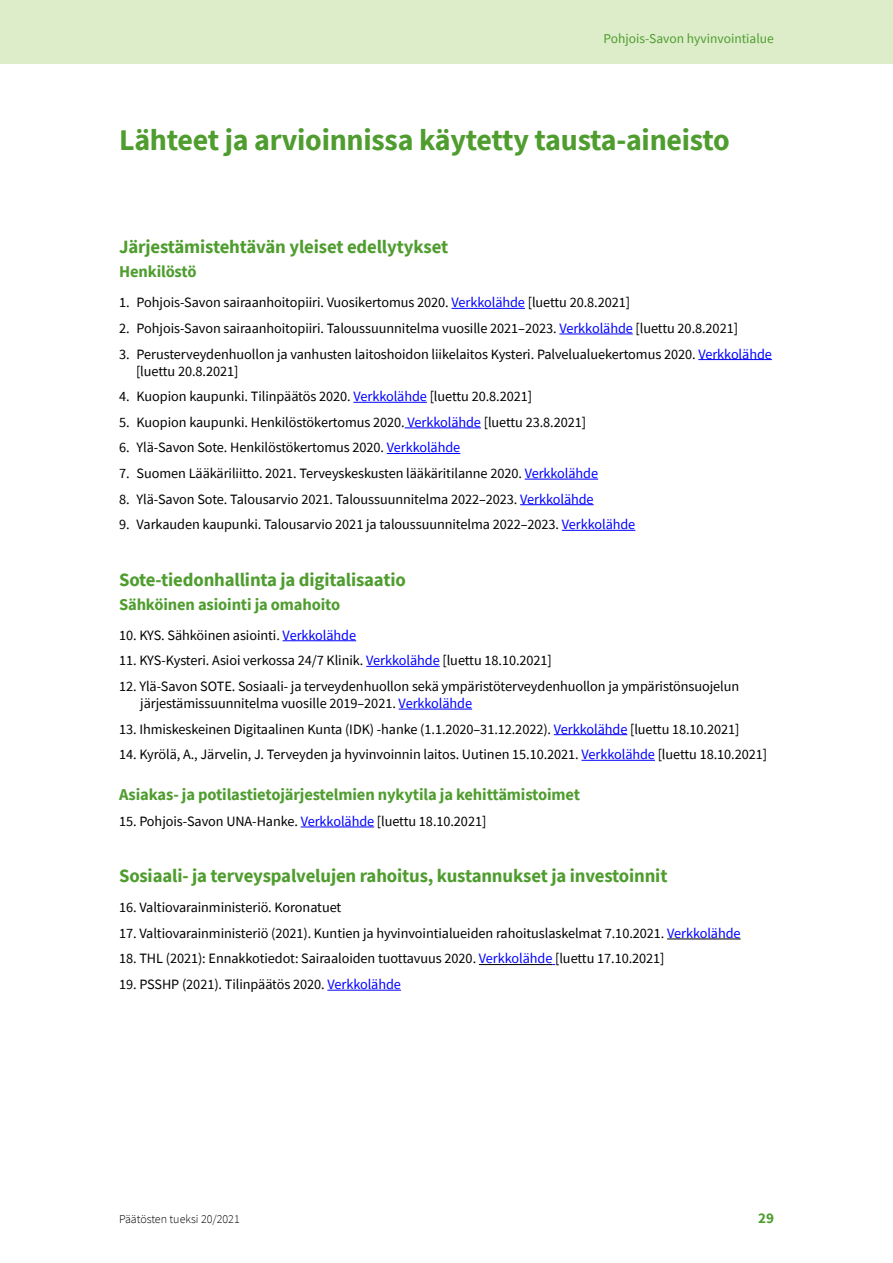
<style>
.page{position:relative;width:893px;height:1263px;background:#fff}
.page>*{position:absolute;margin:0;border:0;box-sizing:border-box;transform-origin:0 0}
.Otsikko_1{font:700 30px "Source Sans Pro";letter-spacing:-.01em;color:#4f9d2f}
.Otsikko_2{font:700 18.75px "Source Sans Pro";letter-spacing:-.01em;color:#4f9d2f}
.Lahteet{font:700 16.5px "Source Sans Pro";letter-spacing:-.01em;color:#4f9d2f}
.Otsikko_3{font:700 16.5px "Source Sans Pro";letter-spacing:-.01em;color:#4f9d2f}
.t1{font:700 15px "Source Sans Pro";color:#4f9d2f}
.Lahteet-2{font:14.25px/17.1px "Source Sans Pro";letter-spacing:-.005em;color:#000}
.t2{font:13.5px "Source Sans Pro";color:#4f9d2f}
.t3{font:300 12px "Source Sans Pro";color:#000}
.s1{color:#00f}
</style>
<div class="page">
<div style="left:0;top:0;width:893px;height:64px;background:#ddedca"></div>
<hr style="left:451px;top:308px;width:74px;height:1px;background:#00f">
<hr style="left:559px;top:334px;width:74px;height:1px;background:#00f">
<hr style="left:698px;top:359px;width:74px;height:1px;background:#00f">
<hr style="left:353px;top:402px;width:74px;height:1px;background:#00f">
<hr style="left:405px;top:427px;width:76px;height:1px;background:#00f">
<hr style="left:387px;top:453px;width:73px;height:1px;background:#00f">
<hr style="left:525px;top:479px;width:73px;height:1px;background:#00f">
<hr style="left:520px;top:504px;width:74px;height:1px;background:#00f">
<hr style="left:562px;top:530px;width:73px;height:1px;background:#00f">
<hr style="left:283px;top:640px;width:73px;height:1px;background:#00f">
<hr style="left:366px;top:666px;width:74px;height:1px;background:#00f">
<hr style="left:399px;top:709px;width:73px;height:1px;background:#00f">
<hr style="left:554px;top:734px;width:73px;height:1px;background:#00f">
<hr style="left:581px;top:760px;width:74px;height:1px;background:#00f">
<hr style="left:301px;top:827px;width:73px;height:1px;background:#00f">
<hr style="left:667px;top:938px;width:74px;height:1px;background:#000">
<hr style="left:479px;top:964px;width:73px;height:1px;background:#000">
<hr style="left:327px;top:990px;width:74px;height:1px;background:#00f">
<p class="t2" style="left:603px;top:30px;width:172px">Pohjois-Savon hyvinvointialue</p>
<h1 class="Otsikko_1" style="left:119px;top:120px;width:612px">Lähteet ja arvioinnissa käytetty tausta-aineisto</h1>
<h2 class="Otsikko_2" style="left:119px;top:234px;width:331px">Järjestämistehtävän yleiset edellytykset</h2>
<h3 class="Otsikko_3" style="left:119px;top:261px;width:79px">Henkilöstö</h3>
<p class="Lahteet-2" style="left:119px;top:294px;width:513px">1. Pohjois-Savon sairaanhoitopiiri. Vuosikertomus 2020. <span class="s1">Verkkolähde</span> [luettu 20.8.2021]</p>
<p class="Lahteet-2" style="left:119px;top:319px;width:620px">2. Pohjois-Savon sairaanhoitopiiri. Taloussuunnitelma vuosille 2021–2023. <span class="s1">Verkkolähde</span> [luettu 20.8.2021]</p>
<p class="Lahteet-2" style="left:136px;top:345px;width:637px;text-indent:-17px">3. Perusterveydenhuollon ja vanhusten laitoshoidon liikelaitos Kysteri. Palvelualuekertomus 2020. <span class="s1">Verkkolähde </span>[luettu 20.8.2021]</p>
<p class="Lahteet-2" style="left:119px;top:388px;width:414px">4. Kuopion kaupunki. Tilinpäätös 2020. <span class="s1">Verkkolähde</span> [luettu 20.8.2021]</p>
<p class="Lahteet-2" style="left:119px;top:413px;width:469px">5. Kuopion kaupunki. Henkilöstökertomus 2020. <span class="s1">Verkkolähde</span> [luettu 23.8.2021]</p>
<p class="Lahteet-2" style="left:119px;top:439px;width:343px">6. Ylä-Savon Sote. Henkilöstökertomus 2020. <span class="s1">Verkkolähde</span></p>
<p class="Lahteet-2" style="left:119px;top:465px;width:481px">7. Suomen Lääkäriliitto. 2021. Terveyskeskusten lääkäritilanne 2020. <span class="s1">Verkkolähde</span></p>
<p class="Lahteet-2" style="left:119px;top:490px;width:476px">8. Ylä-Savon Sote. Talousarvio 2021. Taloussuunnitelma 2022–2023. <span class="s1">Verkkolähde</span></p>
<p class="Lahteet-2" style="left:119px;top:516px;width:518px">9. Varkauden kaupunki. Talousarvio 2021 ja taloussuunnitelma 2022–2023. <span class="s1">Verkkolähde</span></p>
<h2 class="Otsikko_2" style="left:119px;top:567px;width:288px">Sote-tiedonhallinta ja digitalisaatio</h2>
<h3 class="Otsikko_3" style="left:119px;top:593px;width:223px">Sähköinen asiointi ja omahoito</h3>
<p class="Lahteet-2" style="left:119px;top:626px;width:239px">10. KYS. Sähköinen asiointi. <span class="s1">Verkkolähde</span></p>
<p class="Lahteet-2" style="left:119px;top:652px;width:434px">11. KYS-Kysteri. Asioi verkossa 24/7 Klinik. <span class="s1">Verkkolähde</span> [luettu 18.10.2021]</p>
<p class="Lahteet-2" style="left:140px;top:677px;width:600px;text-indent:-21px">12. Ylä-Savon SOTE. Sosiaali- ja terveydenhuollon sekä ympäristöterveydenhuollon ja ympäristönsuojelun järjestämissuunnitelma vuosille 2019–2021. <span class="s1">Verkkolähde</span></p>
<p class="Lahteet-2" style="left:119px;top:720px;width:622px">13. Ihmiskeskeinen Digitaalinen Kunta (IDK) -hanke (1.1.2020–31.12.2022). <span class="s1">Verkkolähde</span> [luettu 18.10.2021]</p>
<p class="Lahteet-2" style="left:119px;top:746px;width:649px">14. Kyrölä, A., Järvelin, J. Terveyden ja hyvinvoinnin laitos. Uutinen 15.10.2021. <span class="s1">Verkkolähde</span> [luettu 18.10.2021]</p>
<p class="Lahteet" style="left:119px;top:784px;width:463px">Asiakas- ja potilastietojärjestelmien nykytila ja kehittämistoimet</p>
<p class="Lahteet-2" style="left:119px;top:812px;width:369px">15. Pohjois-Savon UNA-Hanke. <span class="s1">Verkkolähde</span> [luettu 18.10.2021]</p>
<h2 class="Otsikko_2" style="left:119px;top:863px;width:550px">Sosiaali- ja terveyspalvelujen rahoitus, kustannukset ja investoinnit</h2>
<p class="Lahteet-2" style="left:119px;top:899px;width:224px">16. Valtiovarainministeriö. Koronatuet</p>
<p class="Lahteet-2" style="left:119px;top:924px;width:623px">17. Valtiovarainministeriö (2021). Kuntien ja hyvinvointialueiden rahoituslaskelmat 7.10.2021. <span class="s1">Verkkolähde</span></p>
<p class="Lahteet-2" style="left:119px;top:950px;width:547px">18. THL (2021): Ennakkotiedot: Sairaaloiden tuottavuus 2020. <span class="s1">Verkkolähde</span> [luettu 17.10.2021]</p>
<p class="Lahteet-2" style="left:119px;top:976px;width:283px">19. PSSHP (2021). Tilinpäätös 2020. <span class="s1">Verkkolähde</span></p>
<p class="t3" style="left:119px;top:1211px;width:122px">Päätösten tueksi 20/2021</p>
<p class="t1" style="left:758px;top:1208px;width:17px">29</p>
</div>
